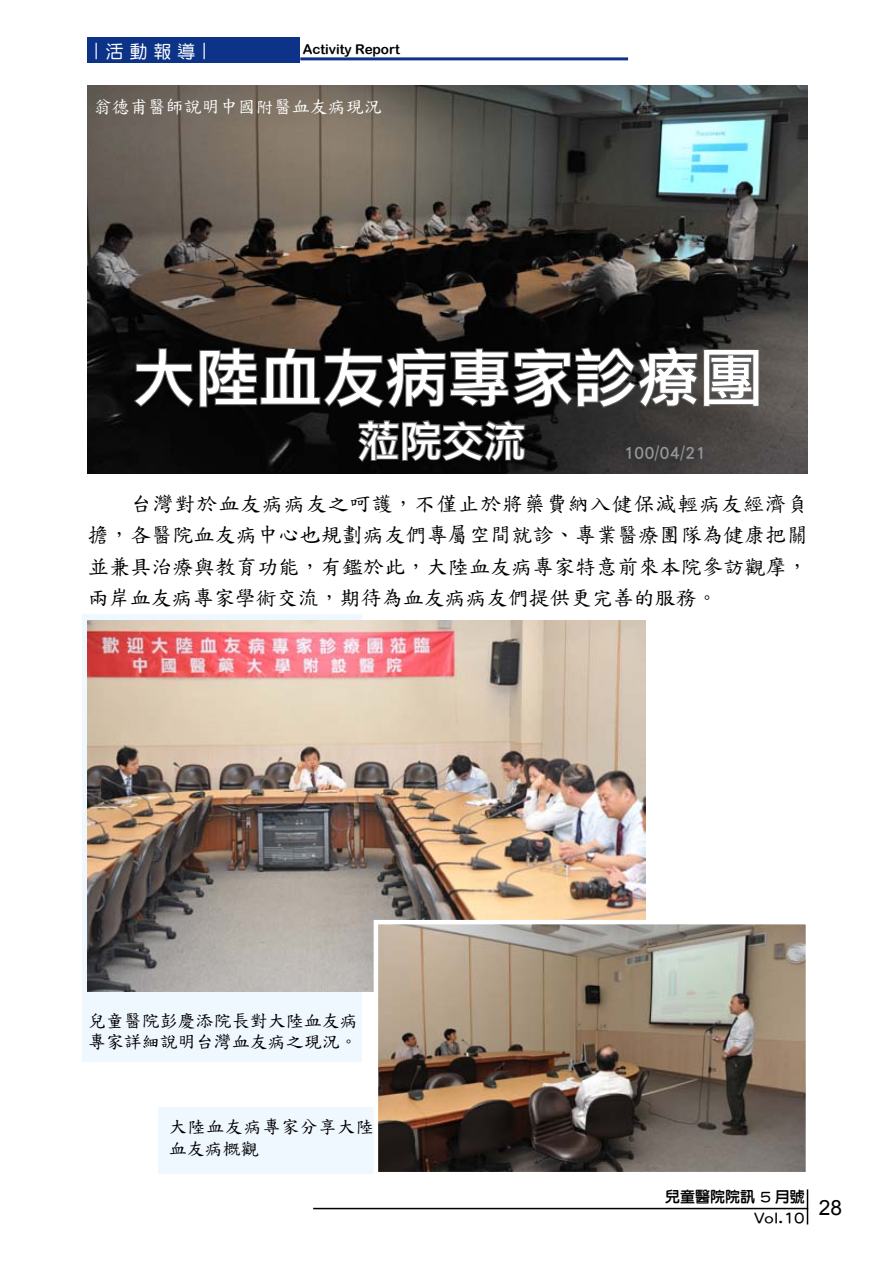
<style>
.page{position:relative;width:893px;height:1263px;background:#fff}
.page>*{position:absolute;margin:0;border:0;box-sizing:border-box;transform-origin:0 0}
.t1{font:63px "DF Li Hei Std W5";color:#fff}
.t2{font:42px "DF Li Hei Std W5";color:#fff}
.t3{font:21px/31.5px "DF Kai Shu SB Estd BF";letter-spacing:.01em;color:#000}
.t4{font:21px "Arial";color:#000}
.t5{font:18px/21.3px "DF Kai Shu SB Estd BF";color:#000}
.t6{font:18px "DF Kai Shu SB Estd BF";color:#fff}
.t7{font:18px/21.3px "DF Kai Shu SB Estd BF";letter-spacing:.04em;color:#000}
.t8{font:18px "DF Li Hei Std W5";color:#969697}
.t9{font:18px "DF Yuan Std W5";color:#fff}
.t10{font:15px/21px "DF Li Yuan Std W7";color:#000;text-align:right}
.t11{font:13.5px "Arial Rounded MT Bold";color:#000}
</style>
<div class="page">
<div style="left:83px;top:614px;width:279px;height:448px;background:#eff7ff"></div>
<div style="left:158px;top:1108px;width:650px;height:66px;background:#eff7ff"></div>
<img style="left:88px;top:85px;width:720px;height:389px">
<img style="left:88px;top:621px;width:558px;height:371px">
<img style="left:379px;top:925px;width:426px;height:246px">
<div style="left:374px;top:920px;width:436px;height:256px;border:4px solid #fff"></div>
<div style="left:87px;top:38px;width:213px;height:25px;background:#0c3388"></div>
<hr style="left:300px;top:57px;width:328px;height:3px;background:#0c3388">
<hr style="left:807px;top:1189px;width:1px;height:35px;background:#000">
<hr style="left:313px;top:1208px;width:495px;height:1px;background:#000">
<svg style="left:132px;top:345px;width:629px;height:65px"></svg>
<svg style="left:356px;top:418px;width:170px;height:46px"></svg>
<p class="t9" style="left:87px;top:60px;width:19px;rotate:-90deg">—</p>
<p class="t9" style="left:105px;top:41px;width:91px">活 動 報 導</p>
<p class="t9" style="left:195px;top:60px;width:19px;rotate:-90deg">—</p>
<p class="t11" style="left:303px;top:41px;width:99px">Activity Report</p>
<p class="t6" style="left:94px;top:97px;width:290px">翁德甫醫師說明中國附醫血友病現況</p>
<p class="t1" style="left:133px;top:344px;width:631px">大陸血友病專家診療團</p>
<p class="t2" style="left:358px;top:418px;width:169px">蒞院交流</p>
<p class="t8" style="left:624px;top:443px;width:83px">100/04/21</p>
<p class="t3" style="left:88px;top:488px;width:732px;text-indent:43px">台灣對於血友病病友之呵護，不僅止於將藥費納入健保減輕病友經濟負擔，各醫院血友病中心也規劃病友們專屬空間就診、專業醫療團隊為健康把關並兼具治療與教育功能，有鑑於此，大陸血友病專家特意前來本院參訪觀摩，兩岸血友病專家學術交流，期待為血友病病友們提供更完善的服務。</p>
<p class="t5" style="left:88px;top:1010px;width:272px">兒童醫院彭慶添院長對大陸血友病專家詳細說明台灣血友病之現況。</p>
<p class="t7" style="left:169px;top:1116px;width:206px">大陸血友病專家分享大陸血友病概觀</p>
<p class="t10" style="left:665px;top:1186px;width:141px">兒童醫院院訊 5 月號<br>Vol.10</p>
<p class="t4" style="left:819px;top:1194px;width:25px">28</p>
</div>
